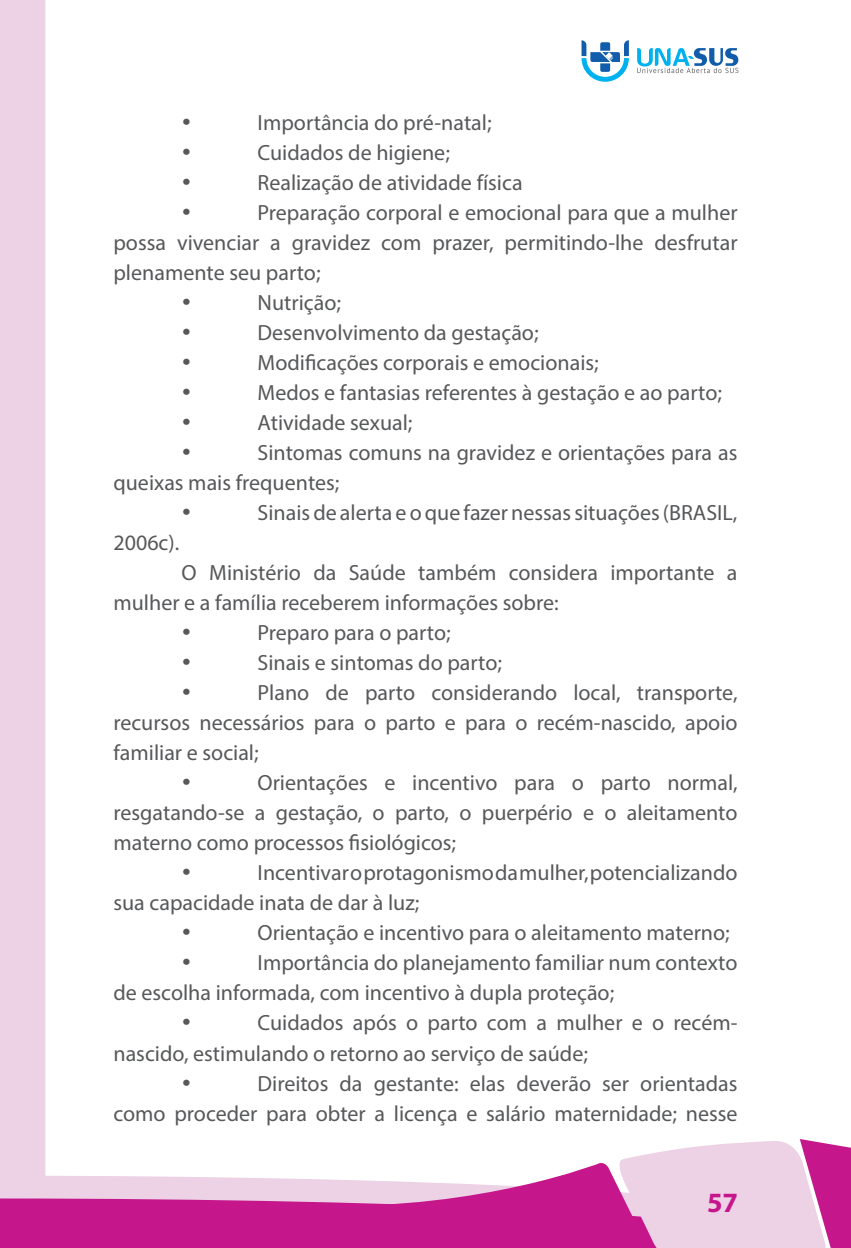
<style>
.page{position:relative;width:851px;height:1248px;background:#fff}
.page>*{position:absolute;margin:0;border:0;box-sizing:border-box;transform-origin:0 0}
.t1{font:700 28px "Myriad Pro";color:#c5168c}
.t2{font:22px/30px "Myriad Pro";color:#57585a}
.t3{font:22px "Symbol";color:#57585a}
</style>
<div class="page">
<div style="left:0;top:0;width:45px;height:1138px;background:#edd1e4"></div>
<svg style="left:0;top:1138px;width:850px;height:109px"></svg>
<svg style="left:581px;top:40px;width:47px;height:42px"></svg>
<svg style="left:637px;top:48px;width:101px;height:25px"></svg>
<p class="t3" style="left:181px;top:114px;width:12px">•</p>
<p class="t2" style="left:257px;top:109px;width:235px">Importância do pré-natal;</p>
<p class="t3" style="left:181px;top:144px;width:12px">•</p>
<p class="t2" style="left:257px;top:139px;width:194px">Cuidados de higiene;</p>
<p class="t3" style="left:181px;top:174px;width:12px">•</p>
<p class="t2" style="left:257px;top:169px;width:266px">Realização de atividade física</p>
<p class="t3" style="left:181px;top:204px;width:12px">•</p>
<p class="t2" style="left:113px;top:199px;width:625px;text-align:justify;text-indent:144px">Preparação corporal e emocional para que a mulher possa vivenciar a gravidez com prazer, permitindo-lhe desfrutar plenamente seu parto;</p>
<p class="t3" style="left:181px;top:294px;width:12px">•</p>
<p class="t2" style="left:257px;top:289px;width:85px">Nutrição;</p>
<p class="t3" style="left:181px;top:324px;width:12px">•</p>
<p class="t2" style="left:257px;top:319px;width:282px">Desenvolvimento da gestação;</p>
<p class="t3" style="left:181px;top:354px;width:12px">•</p>
<p class="t2" style="left:257px;top:349px;width:342px">Modificações corporais e emocionais;</p>
<p class="t3" style="left:181px;top:384px;width:12px">•</p>
<p class="t2" style="left:257px;top:379px;width:466px">Medos e fantasias referentes à gestação e ao parto;</p>
<p class="t3" style="left:181px;top:414px;width:12px">•</p>
<p class="t2" style="left:257px;top:409px;width:156px">Atividade sexual;</p>
<p class="t3" style="left:181px;top:444px;width:12px">•</p>
<p class="t2" style="left:113px;top:439px;width:625px;text-indent:144px">Sintomas comuns na gravidez e orientações para as queixas mais frequentes;</p>
<p class="t3" style="left:181px;top:504px;width:12px">•</p>
<p class="t2" style="left:257px;top:499px;width:481px">Sinais de alerta e o que fazer nessas situações (BRASIL,</p>
<p class="t2" style="left:113px;top:529px;width:67px">2006c).</p>
<p class="t2" style="left:113px;top:559px;width:625px;text-indent:68px">O Ministério da Saúde também considera importante a mulher e a família receberem informações sobre:</p>
<p class="t3" style="left:181px;top:624px;width:12px">•</p>
<p class="t2" style="left:257px;top:619px;width:195px">Preparo para o parto;</p>
<p class="t3" style="left:181px;top:654px;width:12px">•</p>
<p class="t2" style="left:257px;top:649px;width:246px">Sinais e sintomas do parto;</p>
<p class="t3" style="left:181px;top:684px;width:12px">•</p>
<p class="t2" style="left:113px;top:679px;width:625px;text-align:justify;text-indent:144px">Plano de parto considerando local, transporte, recursos necessários para o parto e para o recém-nascido, apoio familiar e social;</p>
<p class="t3" style="left:181px;top:774px;width:12px">•</p>
<p class="t2" style="left:113px;top:769px;width:625px;text-align:justify;text-indent:144px">Orientações e incentivo para o parto normal, resgatando-se a gestação, o parto, o puerpério e o aleitamento materno como processos fisiológicos;</p>
<p class="t3" style="left:181px;top:864px;width:12px">•</p>
<p class="t2" style="left:113px;top:859px;width:625px;text-indent:144px">Incentivar o protagonismo da mulher, potencializando sua capacidade inata de dar à luz;</p>
<p class="t3" style="left:181px;top:924px;width:12px">•</p>
<p class="t2" style="left:257px;top:919px;width:473px">Orientação e incentivo para o aleitamento materno;</p>
<p class="t3" style="left:181px;top:954px;width:12px">•</p>
<p class="t2" style="left:113px;top:949px;width:625px;text-indent:144px">Importância do planejamento familiar num contexto de escolha informada, com incentivo à dupla proteção;</p>
<p class="t3" style="left:181px;top:1014px;width:12px">•</p>
<p class="t2" style="left:113px;top:1009px;width:625px;text-indent:144px">Cuidados após o parto com a mulher e o recém&shy;nascido, estimulando o retorno ao serviço de saúde;</p>
<p class="t3" style="left:181px;top:1074px;width:12px">•</p>
<p class="t2" style="left:113px;top:1069px;width:625px;text-align:right">Direitos da gestante: elas deverão ser orientadas<br>como proceder para obter a licença e salário maternidade; nesse</p>
<p class="t1" style="left:707px;top:1192px;width:33px">57</p>
</div>
